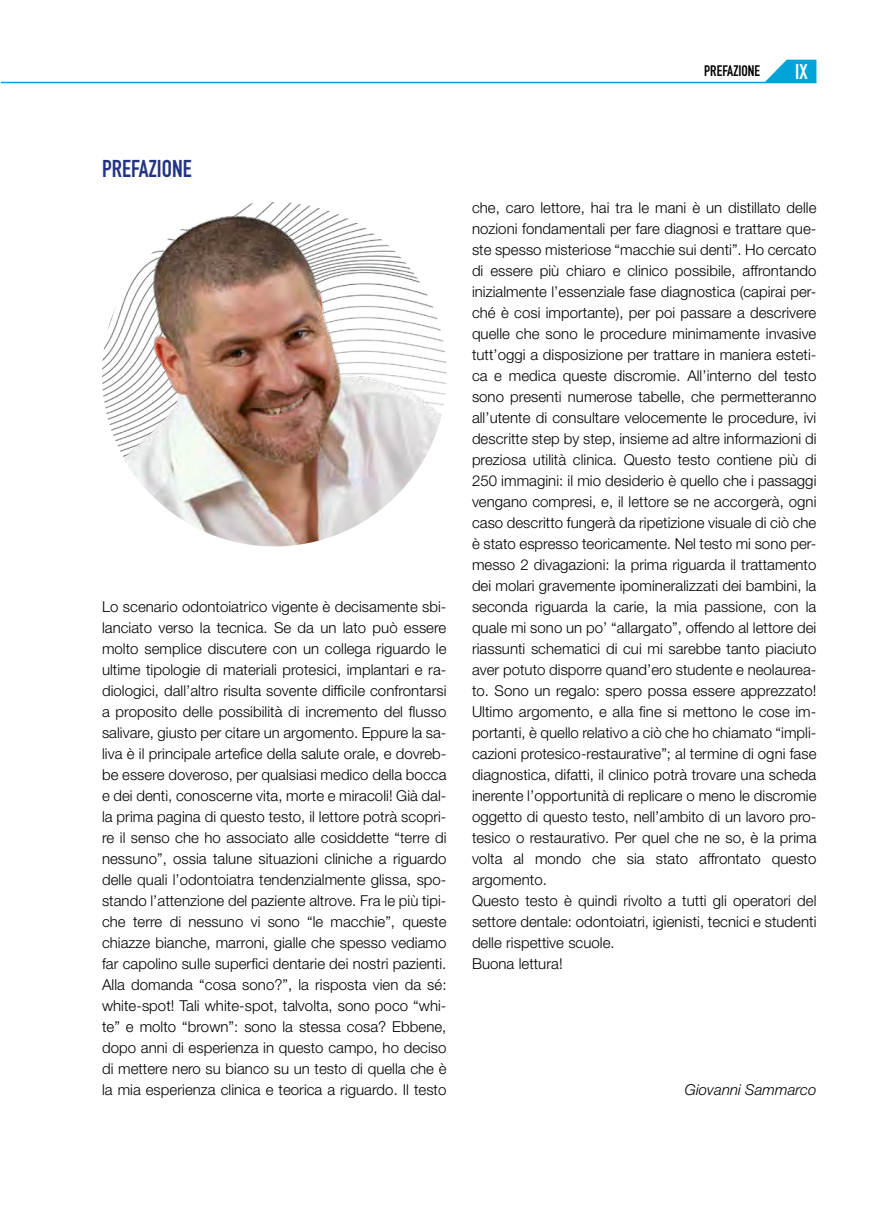
<style>
.page{position:relative;width:893px;height:1212px;background:#fff}
.page>*{position:absolute;margin:0;border:0;box-sizing:border-box;transform-origin:0 0}
.t1{font:700 24px "DIN Condensed";letter-spacing:.005em;color:#223382}
.t2{font:700 21px "DIN Condensed";color:#fff}
.t3{font:300 15px/21px "Helvetica Neue LT Std";letter-spacing:.005em;color:#000;text-align:justify}
.t4{font:italic 300 15px "Helvetica Neue LT Std";letter-spacing:.005em;color:#000}
.t5{font:700 15px "DIN Condensed";letter-spacing:.005em;color:#000}
</style>
<div class="page">
<hr style="left:1px;top:82px;width:815px;height:1px;background:#00a3d7">
<svg style="left:764px;top:60px;width:52px;height:22px"></svg>
<img style="left:102px;top:202px;width:344px;height:344px;border-radius:172px">
<p class="t5" style="left:704px;top:60px;width:58px">PREFAZIONE</p>
<h2 class="t2" style="left:795px;top:57px;width:14px">IX</h2>
<h1 class="t1" style="left:102px;top:152px;width:91px">PREFAZIONE</h1>
<p class="t3" style="left:102px;top:595px;width:346px">Lo scenario odontoiatrico vigente è decisamente sbi&shy;lanciato verso la tecnica. Se da un lato può essere molto semplice discutere con un collega riguardo le ultime tipologie di materiali protesici, implantari e ra&shy;diologici, dall’altro risulta sovente difficile confrontarsi a proposito delle possibilità di incremento del flusso salivare, giusto per citare un argomento. Eppure la sa&shy;liva è il principale artefice della salute orale, e dovreb&shy;be essere doveroso, per qualsiasi medico della bocca e dei denti, conoscerne vita, morte e miracoli! Già dal&shy;la prima pagina di questo testo, il lettore potrà scopri&shy;re il senso che ho associato alle cosiddette “terre di nessuno”, ossia talune situazioni cliniche a riguardo delle quali l’odontoiatra tendenzialmente glissa, spo&shy;stando l’attenzione del paziente altrove. Fra le più tipi&shy;che terre di nessuno vi sono “le macchie”, queste chiazze bianche, marroni, gialle che spesso vediamo far capolino sulle superfici dentarie dei nostri pazienti.<br>Alla domanda “cosa sono?”, la risposta vien da sé: white-spot! Tali white-spot, talvolta, sono poco “whi&shy;te” e molto “brown”: sono la stessa cosa? Ebbene, dopo anni di esperienza in questo campo, ho deciso di mettere nero su bianco su un testo di quella che è la mia esperienza clinica e teorica a riguardo. Il testo</p>
<p class="t3" style="left:472px;top:197px;width:346px;text-align:left">che, caro lettore, hai tra le mani è un distillato delle nozioni fondamentali per fare diagnosi e trattare que&shy;ste spesso misteriose “macchie sui denti”. Ho cercato di essere più chiaro e clinico possibile, affrontando inizialmente l’essenziale fase diagnostica (capirai per&shy;ché è cosi importante), per poi passare a descrivere quelle che sono le procedure minimamente invasive tutt’oggi a disposizione per trattare in maniera esteti&shy;ca e medica queste discromie. All’interno del testo sono presenti numerose tabelle, che permetteranno all’utente di consultare velocemente le procedure, ivi descritte step by step, insieme ad altre informazioni di preziosa utilità clinica. Questo testo contiene più di 250 immagini: il mio desiderio è quello che i passaggi vengano compresi, e, il lettore se ne accorgerà, ogni caso descritto fungerà da ripetizione visuale di ciò che è stato espresso teoricamente. Nel testo mi sono per&shy;messo 2 divagazioni: la prima riguarda il trattamento dei molari gravemente ipomineralizzati dei bambini, la seconda riguarda la carie, la mia passione, con la quale mi sono un po’ “allargato”, offendo al lettore dei riassunti schematici di cui mi sarebbe tanto piaciuto aver potuto disporre quand’ero studente e neolaurea&shy;to. Sono un regalo: spero possa essere apprezzato!<br>Ultimo argomento, e alla fine si mettono le cose im&shy;portanti, è quello relativo a ciò che ho chiamato “impli&shy;cazioni protesico-restaurative”; al termine di ogni fase diagnostica, difatti, il clinico potrà trovare una scheda inerente l’opportunità di replicare o meno le discromie oggetto di questo testo, nell’ambito di un lavoro pro&shy;tesico o restaurativo. Per quel che ne so, è la prima volta al mondo che sia stato affrontato questo argomento.<br>Questo testo è quindi rivolto a tutti gli operatori del settore dentale: odontoiatri, igienisti, tecnici e studenti delle rispettive scuole.<br>Buona lettura!</p>
<p class="t4" style="left:685px;top:1080px;width:133px">Giovanni Sammarco</p>
</div>
